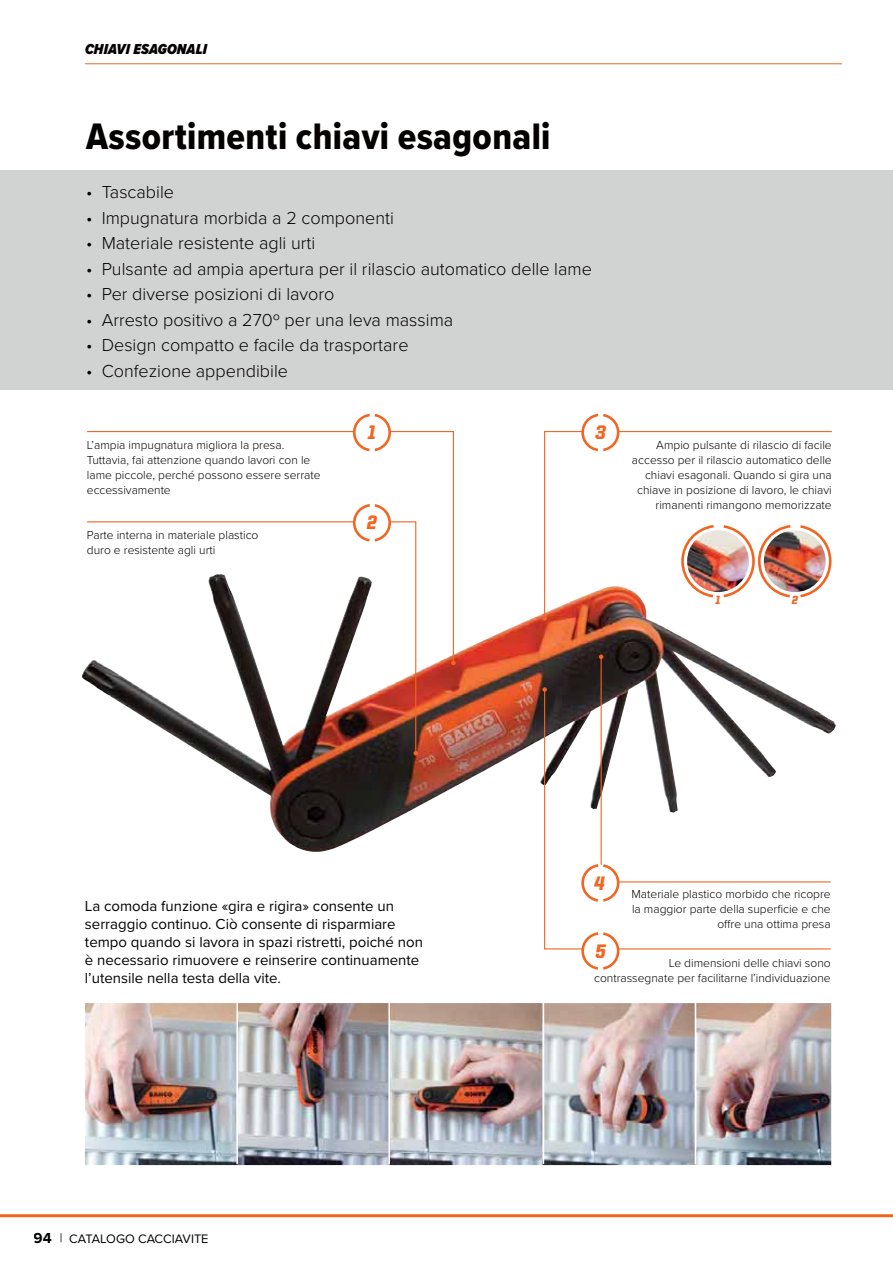
<style>
.page{position:relative;width:893px;height:1263px;background:#fff}
.page>*{position:absolute;margin:0;border:0;box-sizing:border-box;transform-origin:0 0}
.t1{font:38.25px "Proxima Nova Cond Extrabld";letter-spacing:.01em;color:#040000}
.t2{font:900 19.65px "United Italic Semi Cond";color:#f16622}
.t3{font:300 18px "Proxima Nova";color:#040000}
.t4{font:15px/18px "Proxima Nova";color:#040000}
.t5{font:italic 900 15px "Proxima Nova Cond";letter-spacing:.01em;color:#040000}
.t6{font:700 15px "Proxima Nova";color:#000}
.t7{font:12.75px "Proxima Nova";color:#040000}
.t8{font:300 12px/15px "Proxima Nova";color:#040000;text-align:right}
.t9{font:900 12px "United Italic Semi Cond";color:#f16622}
</style>
<div class="page">
<svg style="left:0;top:1214px;width:893px;height:4px;background:#f48c59"></svg>
<hr style="left:85px;top:63px;width:757px;height:1px;background:#f16622">
<img style="left:85px;top:1003px;width:746px;height:162px">
<hr style="left:236px;top:1001px;width:2px;height:163px;background:#fff">
<hr style="left:388px;top:1001px;width:2px;height:163px;background:#fff">
<hr style="left:543px;top:1001px;width:1px;height:163px;background:#fff">
<hr style="left:695px;top:1001px;width:1px;height:163px;background:#fff">
<div style="left:0;top:170px;width:893px;height:219px;background:#d1d3d2"></div>
<img style="left:82px;top:613px;width:754px;height:239px">
<svg style="left:600px;top:656px;width:232px;height:32px"></svg>
<svg style="left:599px;top:654px;width:4px;height:5px"></svg>
<svg style="left:87px;top:431px;width:368px;height:233px"></svg>
<svg style="left:451px;top:661px;width:5px;height:4px"></svg>
<svg style="left:86px;top:521px;width:331px;height:233px"></svg>
<svg style="left:413px;top:751px;width:5px;height:4px"></svg>
<svg style="left:543px;top:431px;width:290px;height:188px"></svg>
<svg style="left:542px;top:616px;width:5px;height:5px"></svg>
<svg style="left:352px;top:413px;width:40px;height:40px"></svg>
<div style="left:368px;top:424px;width:8px;height:15px;background:#fff"></div>
<svg style="left:352px;top:502px;width:40px;height:41px"></svg>
<svg style="left:580px;top:413px;width:41px;height:40px"></svg>
<div style="left:595px;top:424px;width:11px;height:15px;background:#fff"></div>
<svg style="left:543px;top:688px;width:289px;height:262px"></svg>
<svg style="left:542px;top:687px;width:5px;height:5px"></svg>
<svg style="left:580px;top:930px;width:41px;height:40px"></svg>
<div style="left:595px;top:943px;width:11px;height:14px;background:#fff"></div>
<svg style="left:580px;top:862px;width:41px;height:41px"></svg>
<div style="left:594px;top:874px;width:11px;height:15px;background:#fff"></div>
<img style="left:680px;top:523px;width:153px;height:76px">
<img style="left:764px;top:530px;width:62px;height:62px;border-radius:50%">
<div style="left:715px;top:595px;width:5px;height:9px;background:#fff"></div>
<div style="left:367px;top:514px;width:10px;height:15px;background:#fff"></div>
<p class="t5" style="left:85px;top:44px;width:124px">CHIAVI ESAGONALI</p>
<h1 class="t1" style="left:86px;top:122px;width:466px">Assortimenti chiavi esagonali</h1>
<h3 class="t3" style="left:86px;top:185px;width:89px">• Tascabile</h3>
<h3 class="t3" style="left:86px;top:211px;width:309px">• Impugnatura morbida a 2 componenti</h3>
<h3 class="t3" style="left:86px;top:237px;width:231px">• Materiale resistente agli urti</h3>
<h3 class="t3" style="left:86px;top:262px;width:507px">• Pulsante ad ampia apertura per il rilascio automatico delle lame</h3>
<h3 class="t3" style="left:86px;top:288px;width:250px">• Per diverse posizioni di lavoro</h3>
<h3 class="t3" style="left:86px;top:313px;width:368px">• Arresto positivo a 270º per una leva massima</h3>
<h3 class="t3" style="left:86px;top:339px;width:324px">• Design compatto e facile da trasportare</h3>
<h3 class="t3" style="left:86px;top:364px;width:203px">• Confezione appendibile</h3>
<p class="t8" style="left:87px;top:438px;width:235px;text-align:left">L’ampia impugnatura migliora la presa.<br>Tuttavia, fai attenzione quando lavori con le lame piccole, perché possono essere serrate eccessivamente</p>
<p class="t8" style="left:87px;top:529px;width:173px;text-align:left">Parte interna in materiale plastico duro e resistente agli urti</p>
<h2 class="t2" style="left:368px;top:422px;width:10px">1</h2>
<h2 class="t2" style="left:595px;top:422px;width:12px">3</h2>
<h2 class="t2" style="left:367px;top:512px;width:12px">2</h2>
<p class="t8" style="left:632px;top:438px;width:201px">Ampio pulsante di rilascio di facile accesso per il rilascio automatico delle chiavi esagonali. Quando si gira una chiave in posizione di lavoro, le chiavi rimanenti rimangono memorizzate</p>
<p class="t9" style="left:715px;top:594px;width:6px">1</p>
<p class="t9" style="left:792px;top:594px;width:8px">2</p>
<p class="t4" style="left:85px;top:898px;width:339px">La comoda funzione «gira e rigira» consente un serraggio continuo. Ciò consente di risparmiare tempo quando si lavora in spazi ristretti, poiché non è necessario rimuovere e reinserire continuamente l’utensile nella testa della vite.</p>
<p class="t6" style="left:34px;top:1229px;width:20px">94</p>
<p class="t7" style="left:60px;top:1233px;width:150px">| CATALOGO CACCIAVITE</p>
<h2 class="t2" style="left:594px;top:872px;width:12px">4</h2>
<p class="t8" style="left:631px;top:888px;width:201px">Materiale plastico morbido che ricopre la maggior parte della superficie e che offre una ottima presa</p>
<h2 class="t2" style="left:595px;top:940px;width:12px">5</h2>
<p class="t8" style="left:594px;top:956px;width:238px">Le dimensioni delle chiavi sono contrassegnate per facilitarne l’individuazione</p>
</div>
